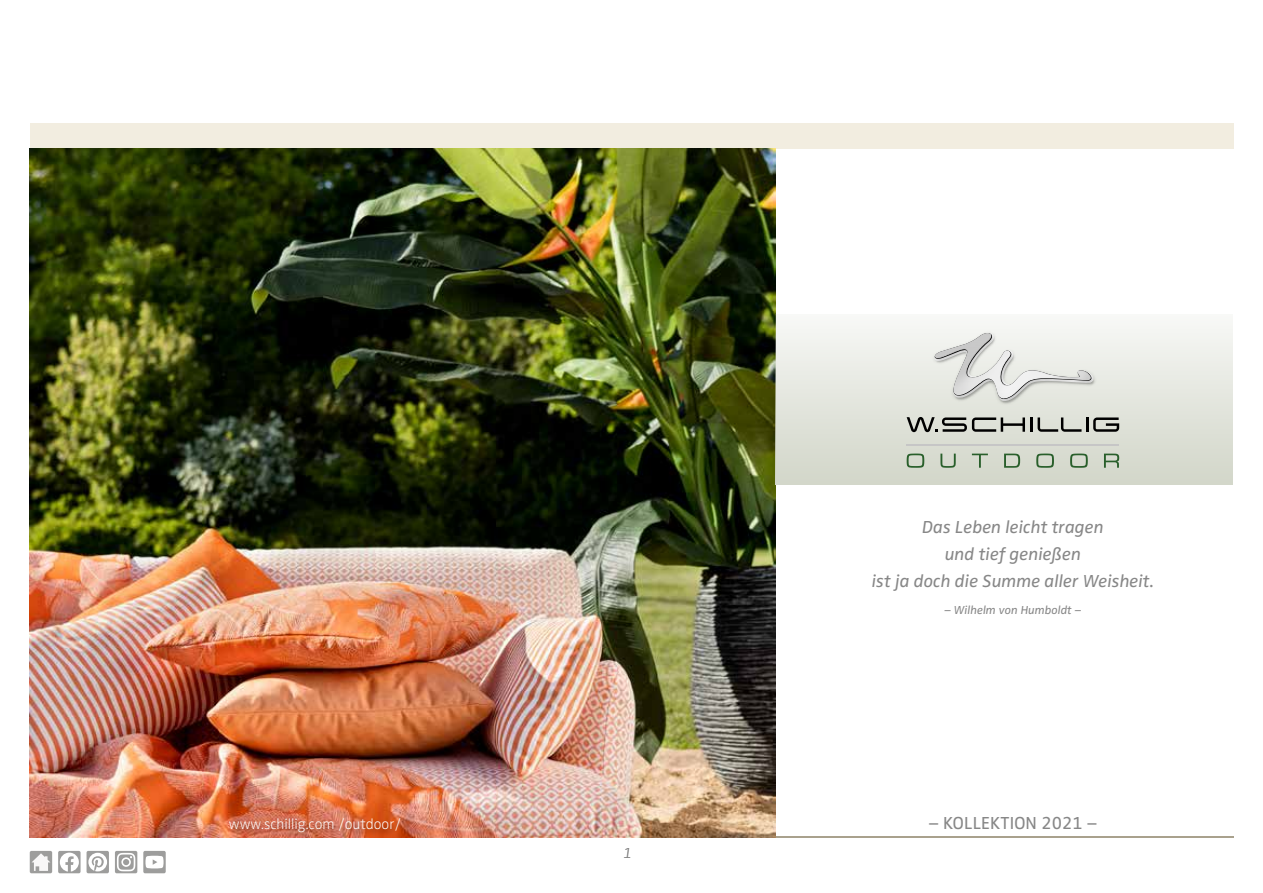
<style>
.page{position:relative;width:1263px;height:893px;background:#fff}
.page>*{position:absolute;margin:0;border:0;box-sizing:border-box;transform-origin:0 0}
.t1{font:italic 18px/27px "Zwo Pro";color:#878787;text-align:center}
.t2{font:18px "Zwo Pro";letter-spacing:.01em;color:#878787}
.t3{font:300 expanded 15px "Zwo Pro";color:#fff}
.t4{font:italic 300 expanded 15px "Zwo Pro";color:#878787}
.t5{font:italic 12px "Zwo Pro";color:#878787}
</style>
<div class="page">
<div style="left:30px;top:123px;width:1203px;height:26px;background:#f2ede0"></div>
<hr style="left:30px;top:836px;width:1203px;height:2px;background:#a9a18d">
<img style="left:30px;top:149px;width:745px;height:688px">
<div style="left:775px;top:315px;width:458px;height:170px;background:linear-gradient(to bottom,#f7f8f6,#d1d5c8)"></div>
<svg style="left:907px;top:454px;width:17px;height:14px"></svg>
<svg style="left:940px;top:454px;width:16px;height:14px"></svg>
<svg style="left:972px;top:454px;width:16px;height:14px"></svg>
<svg style="left:1004px;top:454px;width:16px;height:14px"></svg>
<svg style="left:1036px;top:454px;width:18px;height:14px"></svg>
<svg style="left:1070px;top:454px;width:18px;height:14px"></svg>
<svg style="left:1104px;top:454px;width:15px;height:14px"></svg>
<img style="left:930px;top:328px;width:169px;height:79px">
<svg style="left:932px;top:331px;width:163px;height:70px"></svg>
<img style="left:935px;top:333px;width:156px;height:66px">
<hr style="left:1030px;top:417px;width:3px;height:15px;background:#000">
<svg style="left:1037px;top:417px;width:82px;height:15px"></svg>
<svg style="left:907px;top:417px;width:118px;height:15px;background:#92938d"></svg>
<hr style="left:906px;top:444px;width:213px;height:2px;background:#c6c6c6">
<div style="left:228px;top:817px;width:179px;height:23px;background:#000;opacity:.4"></div>
<div style="left:143px;top:851px;width:23px;height:22px;background:#9d9d9c;border-radius:2px"></div>
<svg style="left:145px;top:856px;width:19px;height:12px"></svg>
<div style="left:87px;top:851px;width:22px;height:22px;background:#9d9d9c;border-radius:2px"></div>
<svg style="left:88px;top:853px;width:19px;height:18px"></svg>
<svg style="left:115px;top:851px;width:22px;height:22px"></svg>
<svg style="left:117px;top:853px;width:18px;height:18px"></svg>
<div style="left:58px;top:851px;width:23px;height:22px;background:#9d9d9c;border-radius:2px"></div>
<svg style="left:60px;top:853px;width:19px;height:18px"></svg>
<div style="left:30px;top:851px;width:22px;height:22px;background:#9d9d9c;border-radius:2px"></div>
<svg style="left:32px;top:853px;width:18px;height:18px"></svg>
<p class="t3" style="left:229px;top:816px;width:173px">www.schillig.com /outdoor/</p>
<p class="t4" style="left:623px;top:844px;width:10px">1</p>
<p class="t1" style="left:872px;top:514px;width:284px">Das Leben leicht tragen<br>und tief genießen<br>ist ja doch die Summe aller Weisheit.</p>
<p class="t5" style="left:944px;top:603px;width:138px">– Wilhelm von Humboldt –</p>
<p class="t2" style="left:929px;top:813px;width:170px">– KOLLEKTION 2021 –</p>
</div>
